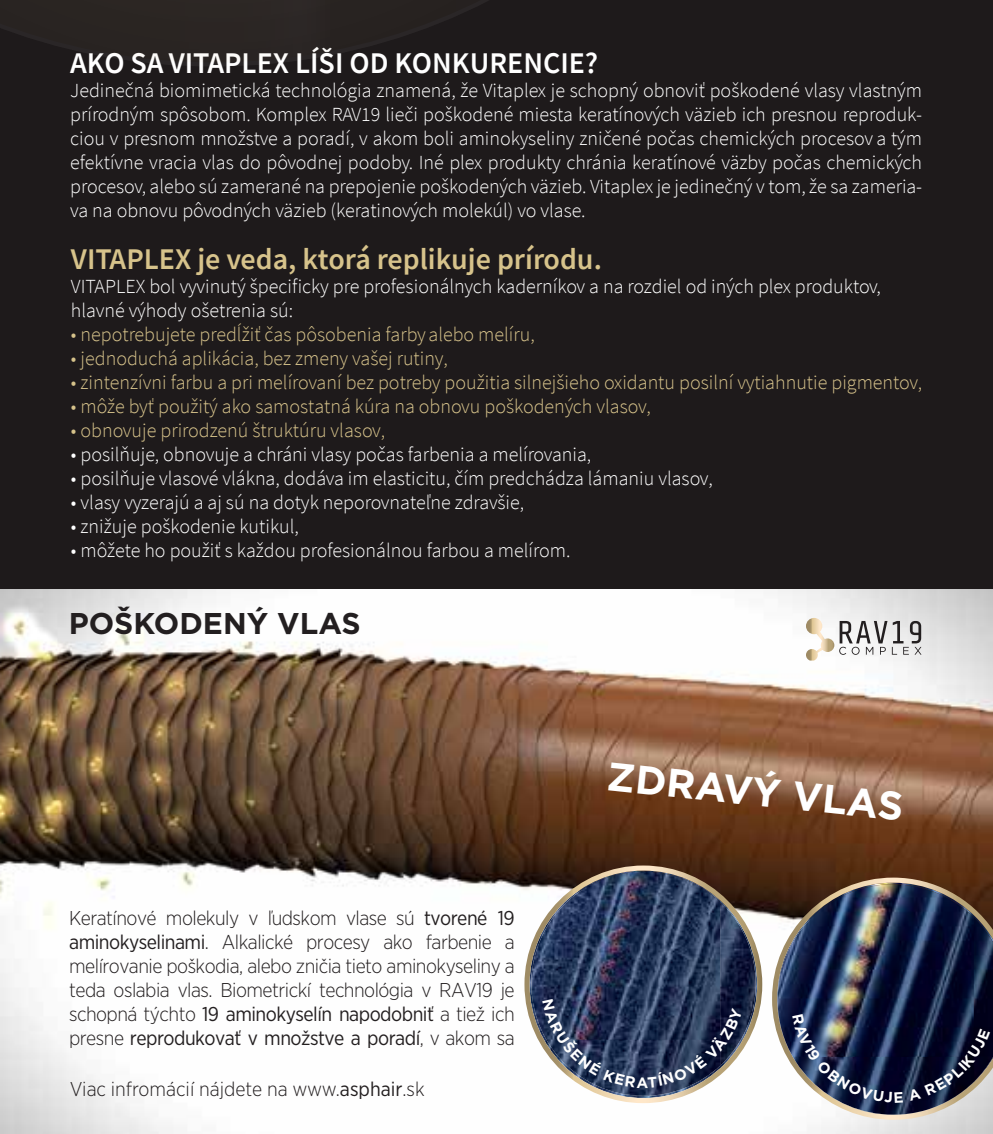
<style>
.page{position:relative;width:993px;height:1134px;background:#fff}
.page>*{position:absolute;margin:0;border:0;box-sizing:border-box;transform-origin:0 0}
.t1{font:700 40px "Gotham";color:#fff}
.t2{font:600 30px "Source Sans Pro";color:#d7c38b}
.t3{font:600 30px "Source Sans Pro";color:#fff}
.t4{font:700 30px "Gotham";color:#231f20}
.t5{font:300 20px/24px "Source Sans Pro";color:#fff}
.t6{font:300 20px "Source Sans Pro";color:#d7c38b}
.t7{font:300 20px/24px "Gotham Narrow";letter-spacing:-.025em;color:#231f20;text-align:justify}
.t8{font:300 20px "Gotham Narrow";color:#231f20}
.t9{font:700 15px "Gotham";color:#fff}
.s1{font-weight:400}
</style>
<div class="page">
<div style="left:0;top:0;width:992px;height:590px;background:#1e1a1b"></div>
<img style="left:0;top:590px;width:992px;height:544px">
<img style="left:515px;top:871px;width:256px;height:227px">
<svg style="left:524px;top:865px;width:238px;height:238px"></svg>
<svg style="left:771px;top:877px;width:221px;height:243px"></svg>
<img style="left:525px;top:872px;width:195px;height:168px">
<img style="left:720px;top:902px;width:46px;height:163px">
<img style="left:546px;top:1040px;width:174px;height:56px">
<img style="left:771px;top:884px;width:202px;height:173px">
<img style="left:973px;top:917px;width:19px;height:165px">
<img style="left:792px;top:1103px;width:181px;height:12px">
<img style="left:795px;top:1103px;width:131px;height:12px">
<svg style="left:0;top:0;width:488px;height:66px"></svg>
<svg style="left:805px;top:618px;width:116px;height:42px"></svg>
<svg style="left:542px;top:998px;width:93px;height:89px;background:#444f6b"></svg>
<svg style="left:647px;top:1007px;width:95px;height:80px;background:#39445e"></svg>
<svg style="left:792px;top:1014px;width:197px;height:89px;background:#2c334e"></svg>
<h2 class="t3" style="left:70px;top:43px;width:529px">AKO SA VITAPLEX LÍŠI OD KONKURENCIE?</h2>
<p class="t5" style="left:70px;top:78px;width:853px;text-align:justify">Jedinečná biomimetická technológia znamená, že Vitaplex je schopný obnoviť poškodené vlasy vlastným prírodným spôsobom. Komplex RAV19 lieči poškodené miesta keratínových väzieb ich presnou reproduk&shy;ciou v presnom množstve a poradí, v akom boli aminokyseliny zničené počas chemických procesov a tým efektívne vracia vlas do pôvodnej podoby. Iné plex produkty chránia keratínové väzby počas chemických procesov, alebo sú zamerané na prepojenie poškodených väzieb. Vitaplex je jedinečný v tom, že sa zameria&shy;va na obnovu pôvodných väzieb (keratinových molekúl) vo vlase.</p>
<h2 class="t2" style="left:71px;top:240px;width:532px">VITAPLEX je veda, ktorá replikuje prírodu.</h2>
<p class="t5" style="left:71px;top:275px;width:811px">VITAPLEX bol vyvinutý špecificky pre profesionálnych kaderníkov a na rozdiel od iných plex produktov, hlavné výhody ošetrenia sú:</p>
<p class="t6" style="left:71px;top:322px;width:465px">• nepotrebujete predĺžiť čas pôsobenia farby alebo melíru,</p>
<p class="t6" style="left:71px;top:346px;width:378px">• jednoduchá aplikácia, bez zmeny vašej rutiny,</p>
<p class="t6" style="left:71px;top:370px;width:852px">• zintenzívni farbu a pri melírovaní bez potreby použitia silnejšieho oxidantu posilní vytiahnutie pigmentov,</p>
<p class="t6" style="left:71px;top:394px;width:581px">• môže byť použitý ako samostatná kúra na obnovu poškodených vlasov,</p>
<p class="t6" style="left:71px;top:418px;width:315px">• obnovuje prirodzenú štruktúru vlasov,</p>
<p class="t5" style="left:71px;top:443px;width:521px">• posilňuje, obnovuje a chráni vlasy počas farbenia a melírovania,</p>
<p class="t5" style="left:71px;top:467px;width:643px">• posilňuje vlasové vlákna, dodáva im elasticitu, čím predchádza lámaniu vlasov,</p>
<p class="t5" style="left:71px;top:491px;width:454px">• vlasy vyzerajú a aj sú na dotyk neporovnateľne zdravšie,</p>
<p class="t5" style="left:71px;top:515px;width:229px">• znižuje poškodenie kutikul,</p>
<p class="t5" style="left:71px;top:539px;width:501px">• môžete ho použiť s každou profesionálnou farbou a melírom.</p>
<h2 class="t4" style="left:69px;top:603px;width:293px">POŠKODENÝ VLAS</h2>
<p class="t7" style="left:69px;top:905px;width:447px">Keratínové molekuly v ľudskom vlase sú <span class="s1">tvorené 19 aminokyselinami</span>. Alkalické procesy ako farbenie a melírovanie poškodia, alebo zničia tieto aminokyseliny a teda oslabia vlas. Biometrickí technológia v RAV19 je schopná týchto <span class="s1">19 aminokyselín napodobniť</span> a tiež ich presne <span class="s1">reprodukovať v množstve a poradí</span>, v akom sa</p>
<p class="t8" style="left:70px;top:1076px;width:356px">Viac infromácií nájdete na www.<span class="s1">asphair</span>.sk</p>
<h1 class="t1" style="left:610px;top:749px;width:299px;rotate:6deg">ZDRAVÝ VLAS</h1>
<p class="t9" style="left:636px;top:1072px;width:13px">A</p>
</div>
